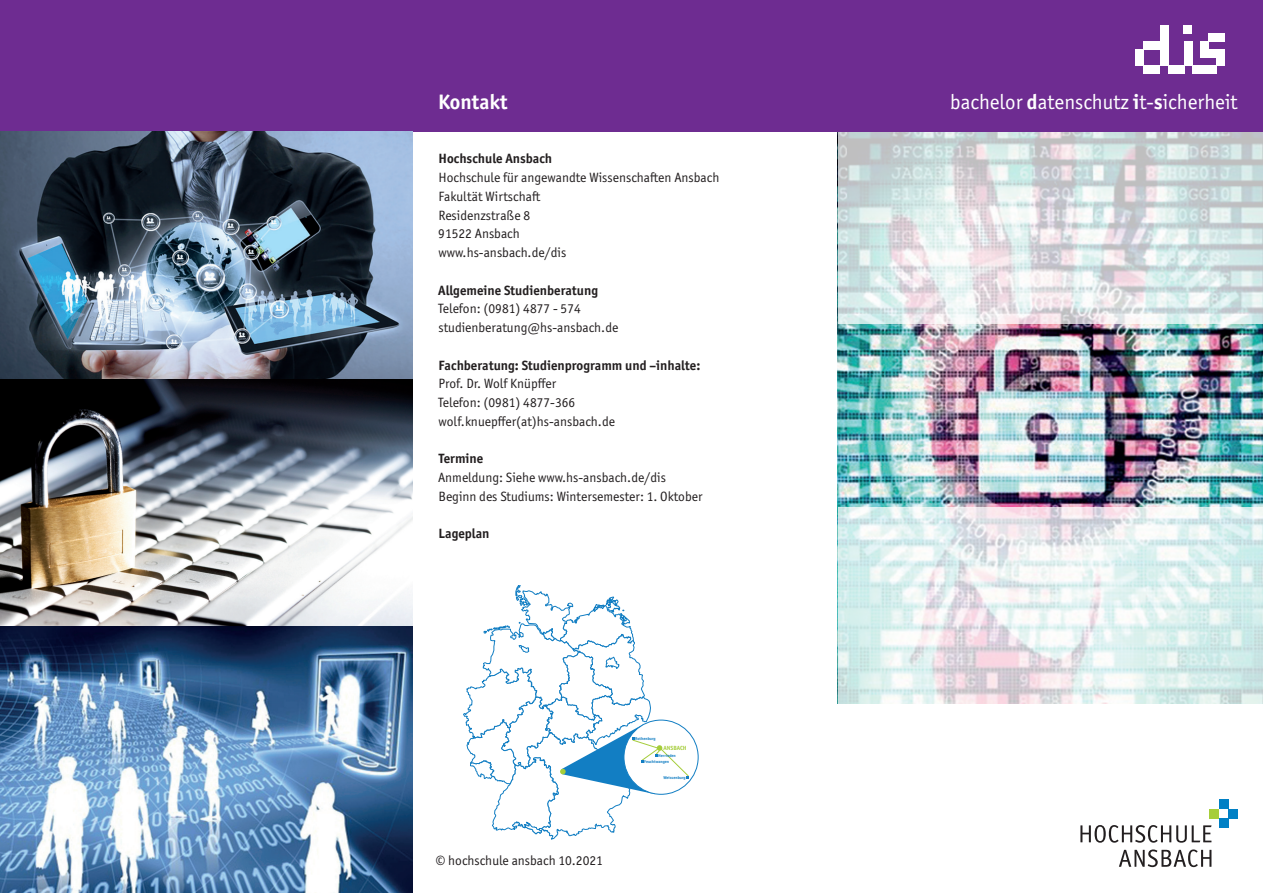
<style>
.page{position:relative;width:1263px;height:893px;background:#fff}
.page>*{position:absolute;margin:0;border:0;box-sizing:border-box;transform-origin:0 0}
.h1_-_überschrift{font:21px "Officina Sans ITC Pro";color:#fff}
.h2_-_überschrift_-_w{font:700 21px "Officina Sans ITC Pro";color:#fff}
.p_-_fließtext_-_link{font:13.5px "Officina Sans ITC Pro";color:#231f20}
.p_-_fließtext_-_link-2{font:700 13.5px "Officina Sans ITC Pro";color:#231f20}
.t1{font:700 6px "Officina Sans ITC Std";color:#a5cd3a}
.t2{font:700 4.2px/6.3px "Officina Sans ITC Std";color:#127ec3}
.s1{font-weight:700}
</style>
<div class="page">
<img style="left:838px;top:324px;width:425px;height:184px">
<svg style="left:838px;top:132px;width:425px;height:192px;background:#d8dfe0"></svg>
<div style="left:0;top:0;width:1263px;height:132px;background:#6e2c91"></div>
<svg style="left:838px;top:508px;width:425px;height:360px"></svg>
<svg style="left:1080px;top:825px;width:131px;height:18px"></svg>
<svg style="left:1119px;top:849px;width:92px;height:18px"></svg>
<div style="left:1219px;top:799px;width:9px;height:10px;background:#0080c5"></div>
<div style="left:1228px;top:809px;width:10px;height:9px;background:#0080c5"></div>
<div style="left:1219px;top:818px;width:9px;height:10px;background:#0080c5"></div>
<div style="left:1209px;top:809px;width:10px;height:9px;background:#a6ce39"></div>
<div style="left:1183px;top:26px;width:8px;height:8px;background:#fff"></div>
<div style="left:1208px;top:50px;width:8px;height:8px;background:#fff"></div>
<div style="left:1184px;top:42px;width:8px;height:24px;background:#fff"></div>
<div style="left:1168px;top:66px;width:16px;height:8px;background:#fff"></div>
<div style="left:1200px;top:42px;width:8px;height:16px;background:#fff"></div>
<div style="left:1216px;top:50px;width:8px;height:16px;background:#fff"></div>
<div style="left:1208px;top:34px;width:16px;height:8px;background:#fff"></div>
<div style="left:1192px;top:66px;width:24px;height:8px;background:#fff"></div>
<div style="left:1136px;top:50px;width:8px;height:16px;background:#fff"></div>
<div style="left:1144px;top:66px;width:16px;height:8px;background:#fff"></div>
<div style="left:1144px;top:42px;width:16px;height:8px;background:#fff"></div>
<div style="left:1160px;top:26px;width:8px;height:40px;background:#fff"></div>
<svg style="left:463px;top:585px;width:226px;height:254px"></svg>
<img style="left:0;top:132px;width:412px;height:761px">
<h2 class="h2_-_überschrift_-_w" style="left:438px;top:89px;width:71px">Kontakt</h2>
<p class="p_-_fließtext_-_link-2" style="left:439px;top:150px;width:115px">Hochschule Ansbach</p>
<p class="p_-_fließtext_-_link" style="left:438px;top:170px;width:282px">Hochschule für angewandte Wissenschaften Ansbach</p>
<p class="p_-_fließtext_-_link" style="left:438px;top:188px;width:103px">Fakultät Wirtschaft</p>
<p class="p_-_fließtext_-_link" style="left:438px;top:207px;width:93px">Residenzstraße 8</p>
<p class="p_-_fließtext_-_link" style="left:438px;top:226px;width:83px">91522 Ansbach</p>
<p class="p_-_fließtext_-_link" style="left:439px;top:245px;width:129px">www.hs-ansbach.de/dis</p>
<p class="p_-_fließtext_-_link-2" style="left:438px;top:282px;width:161px">Allgemeine Studienberatung</p>
<p class="p_-_fließtext_-_link" style="left:438px;top:301px;width:144px">Telefon: (0981) 4877 - 574</p>
<p class="p_-_fließtext_-_link" style="left:438px;top:320px;width:181px">studienberatung@hs-ansbach.de</p>
<p class="p_-_fließtext_-_link-2" style="left:439px;top:357px;width:263px">Fachberatung: Studienprogramm und –inhalte:</p>
<p class="p_-_fließtext_-_link" style="left:438px;top:376px;width:119px">Prof. Dr. Wolf Knüpffer</p>
<p class="p_-_fließtext_-_link" style="left:438px;top:395px;width:139px">Telefon: (0981) 4877-366</p>
<p class="p_-_fließtext_-_link" style="left:439px;top:413px;width:178px">wolf.knuepffer(at)hs-ansbach.de</p>
<p class="p_-_fließtext_-_link-2" style="left:439px;top:450px;width:46px">Termine</p>
<p class="p_-_fließtext_-_link" style="left:438px;top:470px;width:229px">Anmeldung: Siehe www.hs-ansbach.de/dis</p>
<p class="p_-_fließtext_-_link" style="left:438px;top:488px;width:266px">Beginn des Studiums: Wintersemester: 1. Oktober</p>
<p class="p_-_fließtext_-_link-2" style="left:439px;top:525px;width:52px">Lageplan</p>
<p class="p_-_fließtext_-_link" style="left:436px;top:853px;width:168px">© hochschule ansbach 10.2021</p>
<p class="t2" style="left:635px;top:736px;width:22px">Rothenburg</p>
<p class="t2" style="left:644px;top:752px;width:33px;text-indent:14px">Herrieden<br>Feuchtwangen</p>
<p class="t2" style="left:663px;top:774px;width:24px">Weissenburg</p>
<p class="t1" style="left:663px;top:744px;width:25px">ANSBACH</p>
<h1 class="h1_-_überschrift" style="left:950px;top:90px;width:289px">bachelor <span class="s1">d</span>atenschutz <span class="s1">i</span>t-<span class="s1">s</span>icherheit</h1>
</div>
